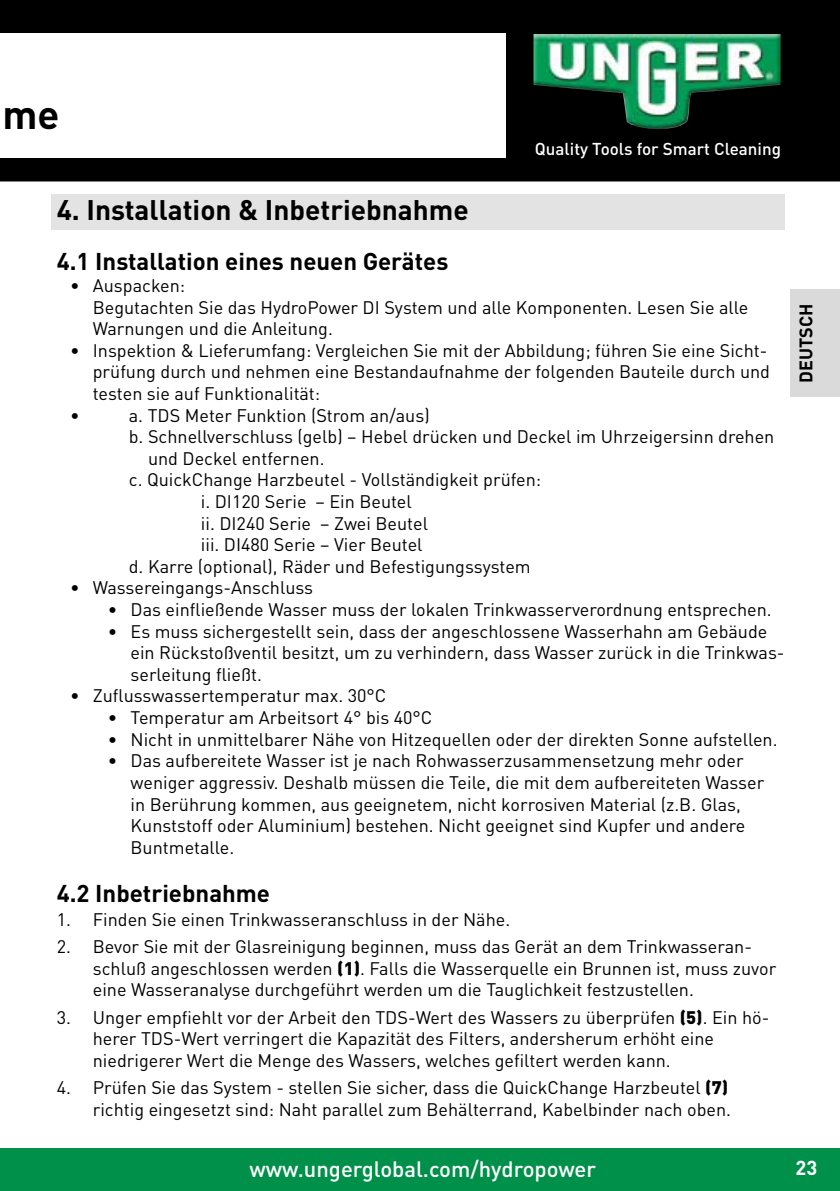
<style>
.page{position:relative;width:840px;height:1191px;background:#fff}
.page>*{position:absolute;margin:0;border:0;box-sizing:border-box;transform-origin:0 0}
.t1{font:700 40px "DIN Pro";color:#000}
.t2{font:700 28px "DIN Pro";color:#000}
.t3{font:700 24px "DIN Pro";color:#000}
.t4{font:500 22px "DIN Pro";color:#fff}
.t5{font:700 20px "DIN Pro";color:#fff}
.t6{font:18px/21.6px "DIN Pro";color:#000}
.t7{font:700 18px "DIN Pro";color:#000}
.t8{font:500 17px "DIN Pro";color:#fff}
.s1{font-weight:900}
</style>
<div class="page">
<div style="left:0;top:0;width:839px;height:181px;background:#000"></div>
<div style="left:0;top:1148px;width:839px;height:43px;background:#00904a"></div>
<img style="left:533px;top:34px;width:247px;height:96px">
<div style="left:0;top:34px;width:505px;height:124px;background:#fff"></div>
<div style="left:790px;top:289px;width:49px;height:107px;background:#dadada"></div>
<div style="left:51px;top:194px;width:733px;height:36px;background:#e3e3e3"></div>
<h1 class="t1" style="left:2px;top:87px;width:58px">me</h1>
<p class="t8" style="left:534px;top:137px;width:247px">Quality Tools for Smart Cleaning</p>
<h2 class="t2" style="left:57px;top:191px;width:413px">4. Installation &amp; Inbetriebnahme</h2>
<h3 class="t3" style="left:57px;top:245px;width:393px">4.1 Installation eines neuen Gerätes</h3>
<p class="t6" style="left:93px;top:274px;width:656px;text-indent:-23px">• Auspacken:<br>Begutachten Sie das HydroPower DI System und alle Komponenten. Lesen Sie alle<br>Warnungen und die Anleitung.</p>
<p class="t6" style="left:70px;top:339px;width:698px">• Inspektion &amp; Lieferumfang: Vergleichen Sie mit der Abbildung; führen Sie eine Sicht-</p>
<p class="t6" style="left:93px;top:360px;width:678px">prüfung durch und nehmen eine Bestandaufnahme der folgenden Bauteile durch und</p>
<p class="t6" style="left:93px;top:382px;width:229px">testen sie auf Funktionalität:</p>
<p class="t6" style="left:70px;top:403px;width:11px">•</p>
<p class="t6" style="left:129px;top:403px;width:302px">a. TDS Meter Funktion (Strom an/aus)</p>
<p class="t6" style="left:129px;top:425px;width:646px">b. Schnellverschluss (gelb) – Hebel drücken und Deckel im Uhrzeigersinn drehen</p>
<p class="t6" style="left:148px;top:447px;width:178px">und Deckel entfernen.</p>
<p class="t6" style="left:129px;top:468px;width:413px">c. QuickChange Harzbeutel - Vollständigkeit prüfen:</p>
<p class="t6" style="left:201px;top:490px;width:212px">i. DI120 Serie – Ein Beutel</p>
<p class="t6" style="left:201px;top:511px;width:228px">ii. DI240 Serie – Zwei Beutel</p>
<p class="t6" style="left:201px;top:533px;width:223px">iii. DI480 Serie – Vier Beutel</p>
<p class="t6" style="left:129px;top:555px;width:403px">d. Karre (optional), Räder und Befestigungssystem</p>
<p class="t6" style="left:70px;top:576px;width:244px">• Wassereingangs-Anschluss</p>
<p class="t6" style="left:108px;top:598px;width:665px">• Das einfließende Wasser muss der lokalen Trinkwasserverordnung entsprechen.</p>
<p class="t6" style="left:130px;top:619px;width:655px;text-indent:-23px">• Es muss sichergestellt sein, dass der angeschlossene Wasserhahn am Gebäude ein Rückstoßventil besitzt, um zu verhindern, dass Wasser zurück in die Trinkwas&shy;serleitung fließt.</p>
<p class="t6" style="left:70px;top:684px;width:317px">• Zuflusswassertemperatur max. 30°C</p>
<p class="t6" style="left:108px;top:706px;width:326px">• Temperatur am Arbeitsort 4° bis 40°C</p>
<p class="t6" style="left:108px;top:727px;width:670px">• Nicht in unmittelbarer Nähe von Hitzequellen oder der direkten Sonne aufstellen.</p>
<p class="t6" style="left:130px;top:749px;width:635px;text-indent:-23px">• Das aufbereitete Wasser ist je nach Rohwasserzusammensetzung mehr oder weniger aggressiv. Deshalb müssen die Teile, die mit dem aufbereiteten Wasser in Berührung kommen, aus geeignetem, nicht korrosiven Material (z.B. Glas, Kunststoff oder Aluminium) bestehen. Nicht geeignet sind Kupfer und andere Buntmetalle.</p>
<h3 class="t3" style="left:57px;top:876px;width:215px">4.2 Inbetriebnahme</h3>
<p class="t6" style="left:57px;top:907px;width:455px">1. Finden Sie einen Trinkwasseranschluss in der Nähe.</p>
<p class="t6" style="left:93px;top:935px;width:684px;text-indent:-36px">2. Bevor Sie mit der Glasreinigung beginnen, muss das Gerät an dem Trinkwasseran&shy;schluß angeschlossen werden <span class="s1">(1)</span>. Falls die Wasserquelle ein Brunnen ist, muss zuvor eine Wasseranalyse durchgeführt werden um die Tauglichkeit festzustellen.</p>
<p class="t6" style="left:93px;top:1005px;width:677px;text-indent:-36px">3. Unger empfiehlt vor der Arbeit den TDS-Wert des Wassers zu überprüfen <span class="s1">(5)</span>. Ein hö&shy;herer TDS-Wert verringert die Kapazität des Filters, andersherum erhöht eine niedrigerer Wert die Menge des Wassers, welches gefiltert werden kann.</p>
<p class="t6" style="left:57px;top:1076px;width:675px;text-align:right">4. Prüfen Sie das System - stellen Sie sicher, dass die QuickChange Harzbeutel <span class="s1">(7) </span>richtig eingesetzt sind: Naht parallel zum Behälterrand, Kabelbinder nach oben.</p>
<p class="t7" style="left:793px;top:383px;width:81px;rotate:-90deg">DEUTSCH</p>
<p class="t4" style="left:249px;top:1153px;width:348px">www.ungerglobal.com/hydropower</p>
<p class="t5" style="left:795px;top:1154px;width:23px">23</p>
</div>
